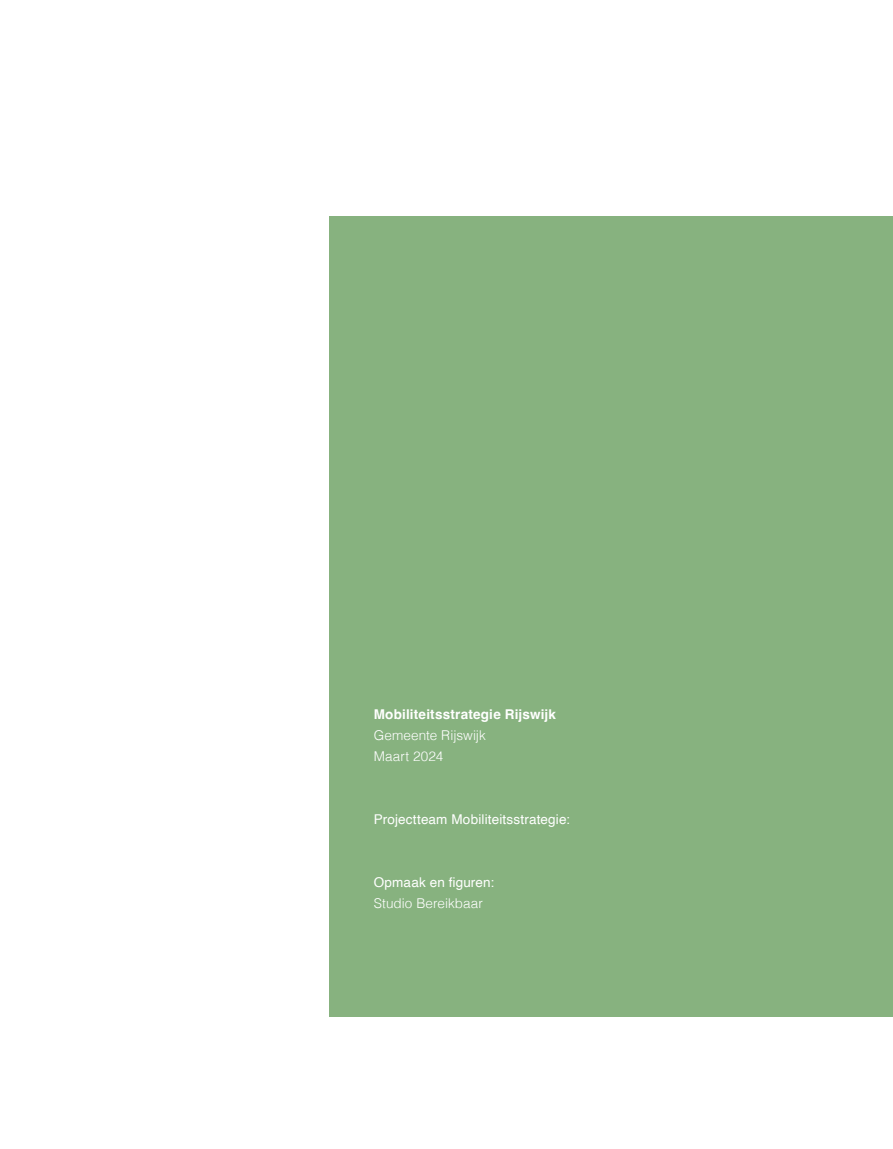
<style>
.page{position:relative;width:893px;height:1149px;background:#fff}
.page>*{position:absolute;margin:0;border:0;box-sizing:border-box;transform-origin:0 0}
.t1{font:13.5px "Helvetica";letter-spacing:.015em;color:#fff}
.t2{font:300 13.5px "Helvetica";letter-spacing:.005em;color:#fff}
.t3{font:700 13.5px "Helvetica";letter-spacing:.015em;color:#fff}
</style>
<div class="page">
<div style="left:329px;top:216px;width:564px;height:800px;background:#87b27f"></div>
<p class="t3" style="left:374px;top:705px;width:184px">Mobiliteitsstrategie Rijswijk</p>
<p class="t2" style="left:374px;top:723px;width:114px">Gemeente Rijswijk</p>
<p class="t2" style="left:374px;top:744px;width:71px">Maart 2024</p>
<p class="t1" style="left:374px;top:808px;width:198px">Projectteam Mobiliteitsstrategie:</p>
<p class="t1" style="left:374px;top:871px;width:122px">Opmaak en figuren:</p>
<p class="t2" style="left:374px;top:891px;width:111px">Studio Bereikbaar</p>
</div>
